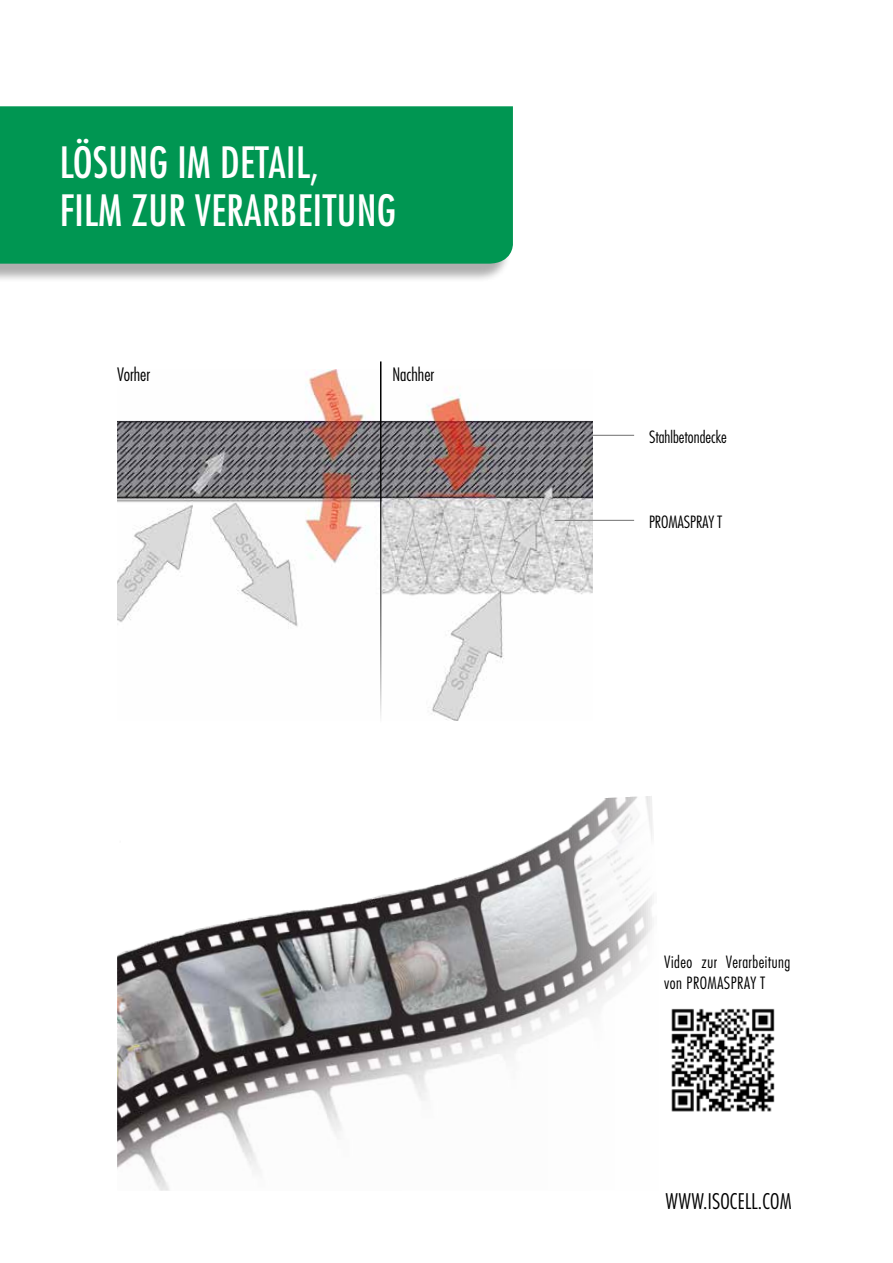
<style>
.page{position:relative;width:893px;height:1263px;background:#fff}
.page>*{position:absolute;margin:0;border:0;box-sizing:border-box;transform-origin:0 0}
.t1{font:500 condensed 42px/48px "Futura LT Pro";letter-spacing:.01em;color:#fff}
.t2{font:300 condensed 21px "Futura LT Pro";letter-spacing:.01em;color:#000}
.t3{font:300 condensed 18px "Futura LT Pro";color:#000}
.t4{font:300 condensed 16.5px/21px "Futura LT Pro";letter-spacing:.025em;color:#000}
.t5{font:300 condensed 16.5px "Futura LT Pro";color:#000}
</style>
<div class="page">
<div style="left:0;top:109px;width:511px;height:174px;background:#000;opacity:.32"></div>
<div style="left:0;top:106px;width:513px;height:158px;background:#009652"></div>
<img style="left:117px;top:370px;width:476px;height:351px">
<hr style="left:593px;top:435px;width:41px;height:1px;background:#878787">
<hr style="left:555px;top:520px;width:79px;height:1px;background:#878787">
<img style="left:117px;top:796px;width:537px;height:395px">
<img style="left:671px;top:1008px;width:104px;height:104px">
<hr style="left:380px;top:361px;width:1px;height:362px;background:#000">
<p class="t1" style="left:60px;top:138px;width:338px">LÖSUNG IM DETAIL,<br>FILM ZUR VERARBEITUNG</p>
<p class="t3" style="left:117px;top:362px;width:34px">Vorher</p>
<p class="t3" style="left:392px;top:362px;width:43px">Nachher</p>
<p class="t5" style="left:649px;top:427px;width:79px">Stahlbetondecke</p>
<p class="t5" style="left:649px;top:512px;width:75px">PROMASPRAY T</p>
<p class="t4" style="left:664px;top:952px;width:128px">Video zur Verarbeitung von PROMASPRAY T</p>
<p class="t2" style="left:665px;top:1188px;width:127px">WWW.ISOCELL.COM</p>
</div>
